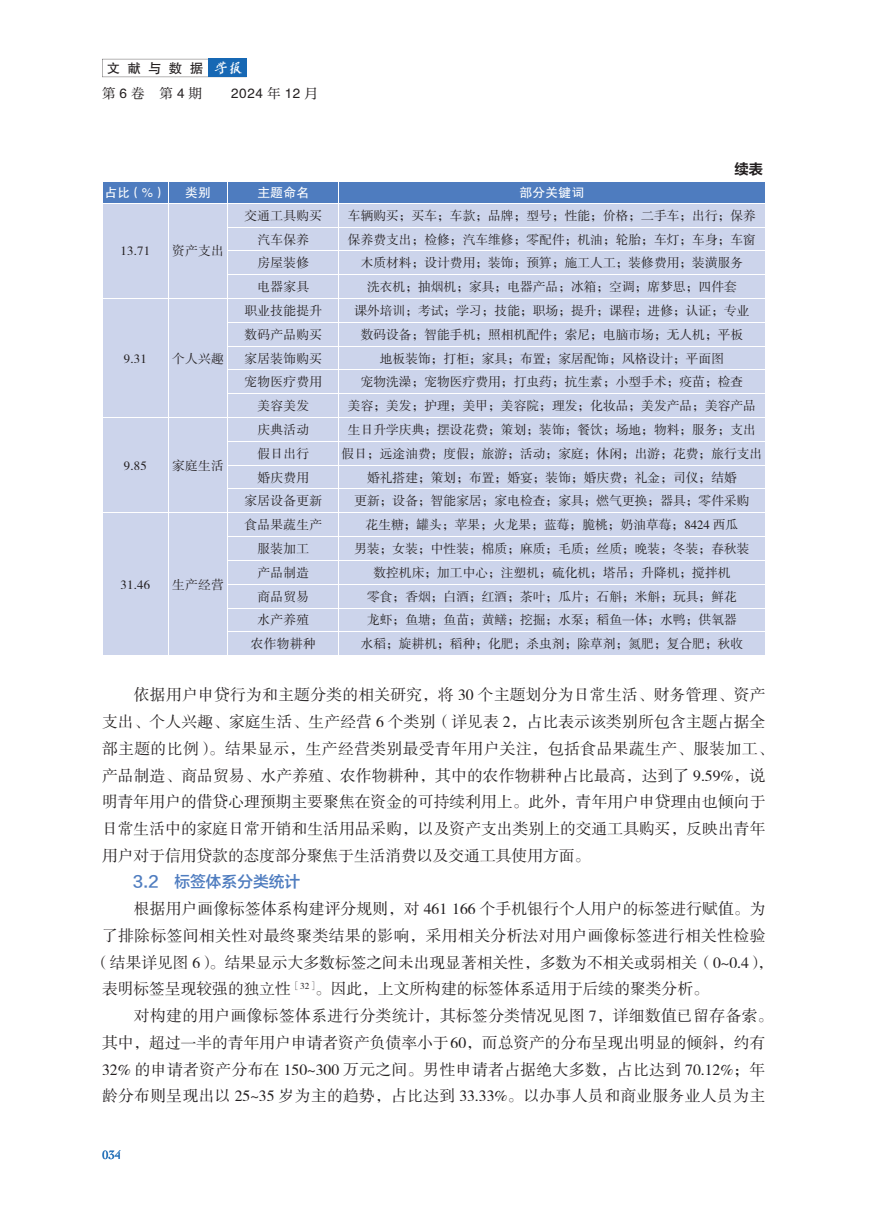
<style>
.page{position:relative;width:893px;height:1212px;background:#fff}
.page>*{position:absolute;margin:0;border:0;box-sizing:border-box;transform-origin:0 0}
.t1{font:15.75px/26.7px "FZSSK GBK1 0";letter-spacing:.01em;color:#231f20}
.t2{font:15.75px "FZSSK GBK1 0";letter-spacing:.03em;color:#231f20}
.t3{font:15.75px "FZLTZHK GBK1 0";color:#4e7cbf}
.t4{font:14.25px "FZLTCHK GBK1 0";color:#231f20}
.t5{font:13.5px "FZHTK GBK1 0";letter-spacing:.295em;color:#231f20}
.t6{font:13.5px "FZXIYSK GBK1 0";color:#231f20}
.t7{font:12.75px "FZSSK GBK1 0";color:#231f20}
.t8{font:12.75px "FZHTK GBK1 0";letter-spacing:.02em;color:#fff}
.t9{font:12.75px "Cochin";color:#1768b4}
.s1{font-family:"Cai Yun Han Mao Bi Xing jian";color:#fff}
.s2{font-family:"FZHTK GBK1 0"}
.s3{font-family:"FZXIYSK GBK1 0"}
</style>
<div class="page">
<svg style="left:102px;top:59px;width:106px;height:18px"></svg>
<div style="left:208px;top:59px;width:39px;height:18px;background:#1768b4"></div>
<svg style="left:103px;top:182px;width:662px;height:473px;background:#c8d1e9"></svg>
<p class="t5" style="left:107px;top:61px;width:137px">文献与数据 <span class="s1">学报</span></p>
<p class="t6" style="left:102px;top:85px;width:102px">第<span class="s2">6</span>卷 第<span class="s2">4</span>期</p>
<p class="t5" style="left:231px;top:86px;width:88px">2024 <span class="s3">年</span> 12 <span class="s3">月</span></p>
<p class="t8" style="left:104px;top:185px;width:63px">占比（%）</p>
<p class="t8" style="left:185px;top:185px;width:27px">类别</p>
<p class="t8" style="left:257px;top:185px;width:53px">主题命名</p>
<p class="t8" style="left:520px;top:185px;width:66px">部分关键词</p>
<p class="t4" style="left:735px;top:162px;width:30px">续表</p>
<p class="t7" style="left:121px;top:244px;width:31px">13.71</p>
<p class="t7" style="left:172px;top:244px;width:53px">资产支出</p>
<p class="t7" style="left:124px;top:352px;width:24px">9.31</p>
<p class="t7" style="left:172px;top:352px;width:53px">个人兴趣</p>
<p class="t7" style="left:124px;top:459px;width:24px">9.85</p>
<p class="t7" style="left:172px;top:459px;width:53px">家庭生活</p>
<p class="t7" style="left:244px;top:209px;width:79px">交通工具购买</p>
<p class="t7" style="left:348px;top:209px;width:409px">车辆购买；买车；车款；品牌；型号；性能；价格；二手车；出行；保养</p>
<p class="t7" style="left:257px;top:232px;width:53px">汽车保养</p>
<p class="t7" style="left:348px;top:232px;width:409px">保养费支出；检修；汽车维修；零配件；机油；轮胎；车灯；车身；车窗</p>
<p class="t7" style="left:257px;top:256px;width:53px">房屋装修</p>
<p class="t7" style="left:361px;top:256px;width:384px">木质材料；设计费用；装饰；预算；施工人工；装修费用；装潢服务</p>
<p class="t7" style="left:257px;top:280px;width:53px">电器家具</p>
<p class="t7" style="left:367px;top:280px;width:371px">洗衣机；抽烟机；家具；电器产品；冰箱；空调；席梦思；四件套</p>
<p class="t7" style="left:244px;top:304px;width:79px">职业技能提升</p>
<p class="t7" style="left:354px;top:304px;width:397px">课外培训；考试；学习；技能；职场；提升；课程；进修；认证；专业</p>
<p class="t7" style="left:244px;top:328px;width:79px">数码产品购买</p>
<p class="t7" style="left:361px;top:328px;width:384px">数码设备；智能手机；照相机配件；索尼；电脑市场；无人机；平板</p>
<p class="t7" style="left:244px;top:352px;width:79px">家居装饰购买</p>
<p class="t7" style="left:380px;top:352px;width:346px">地板装饰；打柜；家具；布置；家居配饰；风格设计；平面图</p>
<p class="t7" style="left:244px;top:375px;width:79px">宠物医疗费用</p>
<p class="t7" style="left:361px;top:375px;width:384px">宠物洗澡；宠物医疗费用；打虫药；抗生素；小型手术；疫苗；检查</p>
<p class="t7" style="left:257px;top:399px;width:53px">美容美发</p>
<p class="t7" style="left:348px;top:399px;width:409px">美容；美发；护理；美甲；美容院；理发；化妆品；美发产品；美容产品</p>
<p class="t7" style="left:257px;top:423px;width:53px">庆典活动</p>
<p class="t7" style="left:348px;top:423px;width:409px">生日升学庆典；摆设花费；策划；装饰；餐饮；场地；物料；服务；支出</p>
<p class="t7" style="left:257px;top:447px;width:53px">假日出行</p>
<p class="t7" style="left:342px;top:447px;width:422px">假日；远途油费；度假；旅游；活动；家庭；休闲；出游；花费；旅行支出</p>
<p class="t7" style="left:257px;top:471px;width:53px">婚庆费用</p>
<p class="t7" style="left:367px;top:471px;width:371px">婚礼搭建；策划；布置；婚宴；装饰；婚庆费；礼金；司仪；结婚</p>
<p class="t7" style="left:244px;top:494px;width:79px">家居设备更新</p>
<p class="t7" style="left:354px;top:494px;width:397px">更新；设备；智能家居；家电检查；家具；燃气更换；器具；零件采购</p>
<p class="t7" style="left:244px;top:518px;width:79px">食品果蔬生产</p>
<p class="t7" style="left:366px;top:518px;width:374px">花生糖；罐头；苹果；火龙果；蓝莓；脆桃；奶油草莓；8424 西瓜</p>
<p class="t7" style="left:257px;top:542px;width:53px">服装加工</p>
<p class="t7" style="left:354px;top:542px;width:397px">男装；女装；中性装；棉质；麻质；毛质；丝质；晚装；冬装；春秋装</p>
<p class="t7" style="left:257px;top:566px;width:53px">产品制造</p>
<p class="t7" style="left:373px;top:566px;width:358px">数控机床；加工中心；注塑机；硫化机；塔吊；升降机；搅拌机</p>
<p class="t7" style="left:257px;top:590px;width:53px">商品贸易</p>
<p class="t7" style="left:367px;top:590px;width:371px">零食；香烟；白酒；红酒；茶叶；瓜片；石斛；米斛；玩具；鲜花</p>
<p class="t7" style="left:257px;top:613px;width:53px">水产养殖</p>
<p class="t7" style="left:367px;top:613px;width:371px">龙虾；鱼塘；鱼苗；黄鳝；挖掘；水泵；稻鱼一体；水鸭；供氧器</p>
<p class="t7" style="left:251px;top:637px;width:66px">农作物耕种</p>
<p class="t7" style="left:361px;top:637px;width:384px">水稻；旋耕机；稻种；化肥；杀虫剂；除草剂；氮肥；复合肥；秋收</p>
<p class="t1" style="left:102px;top:682px;width:673px;text-indent:32px">依据用户申贷行为和主题分类的相关研究，将 30 个主题划分为日常生活、财务管理、资产支出、个人兴趣、家庭生活、生产经营 6 个类别（详见表 2，占比表示该类别所包含主题占据全部主题的比例）。结果显示，生产经营类别最受青年用户关注，包括食品果蔬生产、服装加工、产品制造、商品贸易、水产养殖、农作物耕种，其中的农作物耕种占比最高，达到了 9.59%，说明青年用户的借贷心理预期主要聚焦在资金的可持续利用上。此外，青年用户申贷理由也倾向于日常生活中的家庭日常开销和生活用品采购，以及资产支出类别上的交通工具购买，反映出青年用户对于信用贷款的态度部分聚焦于生活消费以及交通工具使用方面。</p>
<p class="t3" style="left:133px;top:873px;width:169px">3.2 标签体系分类统计</p>
<p class="t1" style="left:134px;top:896px;width:633px">根据用户画像标签体系构建评分规则，对 461 166 个手机银行个人用户的标签进行赋值。为</p>
<p class="t2" style="left:102px;top:927px;width:665px">了排除标签间相关性对最终聚类结果的影响，采用相关分析法对用户画像标签进行相关性检验</p>
<p class="t1" style="left:94px;top:950px;width:681px">（结果详见图 6）。结果显示大多数标签之间未出现显著相关性，多数为不相关或弱相关（0~0.4），</p>
<p class="t1" style="left:102px;top:976px;width:608px">表明标签呈现较强的独立性<sup>［32］</sup>。因此，上文所构建的标签体系适用于后续的聚类分析。</p>
<p class="t1" style="left:134px;top:1003px;width:641px">对构建的用户画像标签体系进行分类统计，其标签分类情况见图 7，详细数值已留存备索。</p>
<p class="t1" style="left:102px;top:1030px;width:665px">其中，超过一半的青年用户申请者资产负债率小于 60，而总资产的分布呈现出明显的倾斜，约有</p>
<p class="t1" style="left:102px;top:1057px;width:665px">32% 的申请者资产分布在 150~300 万元之间。男性申请者占据绝大多数，占比达到 70.12%；年</p>
<p class="t1" style="left:102px;top:1083px;width:665px">龄分布则呈现出以 25~35 岁为主的趋势，占比达到 33.33%。以办事人员和商业服务业人员为主</p>
<p class="t7" style="left:121px;top:578px;width:31px">31.46</p>
<p class="t7" style="left:172px;top:578px;width:53px">生产经营</p>
<p class="t9" style="left:102px;top:1146px;width:21px">034</p>
</div>
